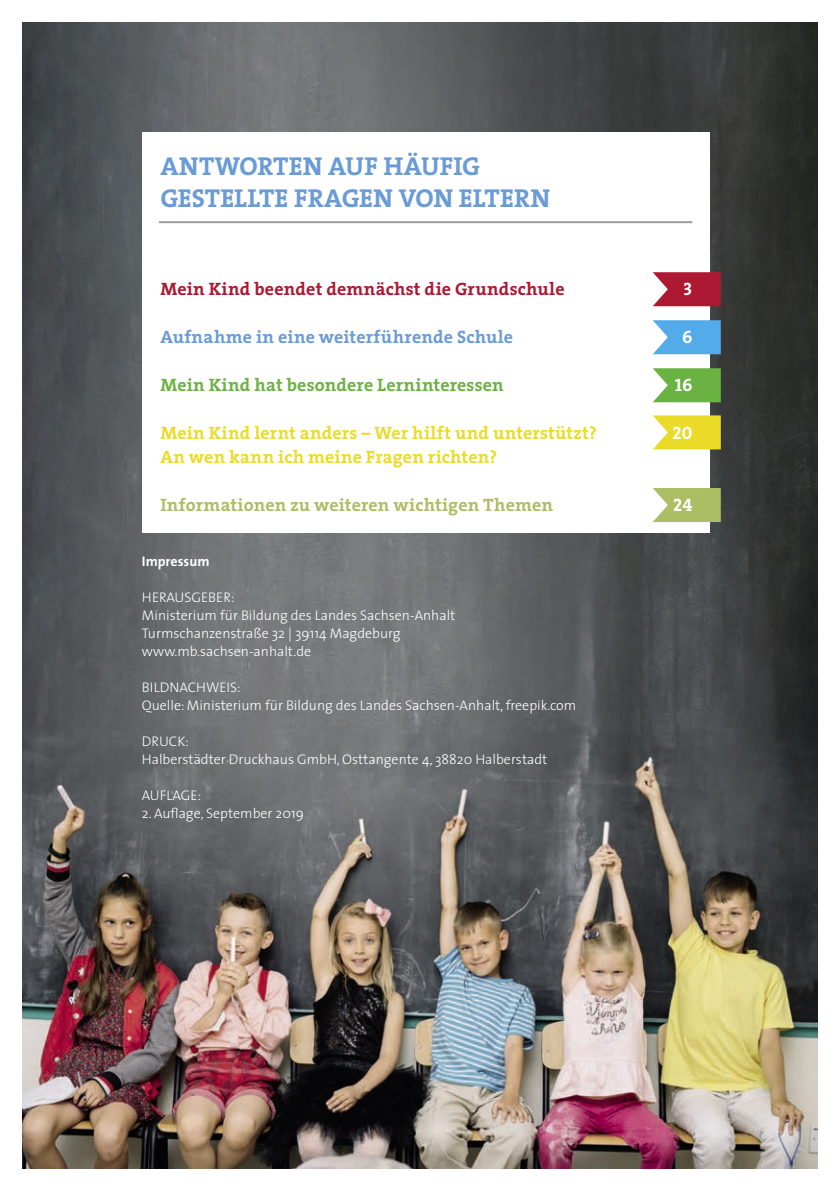
<style>
.page{position:relative;width:840px;height:1191px;background:#fff}
.page>*{position:absolute;margin:0;border:0;box-sizing:border-box;transform-origin:0 0}
.t1{font:700 26px/32px "The Serif";color:#699bd6}
.t2{font:700 18px "The Serif";letter-spacing:.01em;color:#ebdb29}
.t3{font:700 18px "The Serif";letter-spacing:.01em;color:#ad1832}
.t4{font:700 18px "The Serif";letter-spacing:.005em;color:#adbd63}
.t5{font:700 18px "The Serif";letter-spacing:.01em;color:#699bd6}
.t6{font:700 18px "The Serif";letter-spacing:.01em;color:#6ab342}
.t7{font:18px "The Serif Bold Caps";color:#fff}
.t8{font:300 14px/18px "The Sans";color:#fff}
.t9{font:700 14px "The Sans";color:#fff}
</style>
<div class="page">
<img style="left:23px;top:23px;width:793px;height:1145px">
<div style="left:142px;top:132px;width:567px;height:400px;background:#fff"></div>
<svg style="left:653px;top:488px;width:67px;height:34px;background:#b5c473"></svg>
<svg style="left:652px;top:415px;width:68px;height:34px;background:#eddf45"></svg>
<svg style="left:653px;top:368px;width:67px;height:34px;background:#7bbb57"></svg>
<svg style="left:653px;top:320px;width:67px;height:34px;background:#66b4ec"></svg>
<svg style="left:652px;top:272px;width:68px;height:34px;background:#b7354c"></svg>
<hr style="left:159px;top:221px;width:533px;height:2px;background:#9d9d9d">
<h1 class="t1" style="left:160px;top:149px;width:391px">ANTWORTEN AUF HÄUFIG<br>GESTELLTE FRAGEN VON ELTERN</h1>
<p class="t3" style="left:160px;top:274px;width:405px">Mein Kind beendet demnächst die Grundschule</p>
<p class="t7" style="left:683px;top:274px;width:10px">3</p>
<p class="t5" style="left:160px;top:322px;width:354px">Aufnahme in eine weiterführende Schule</p>
<p class="t7" style="left:681px;top:322px;width:12px">6</p>
<p class="t6" style="left:160px;top:370px;width:344px">Mein Kind hat besondere Lerninteressen</p>
<p class="t7" style="left:674px;top:370px;width:19px">16</p>
<p class="t2" style="left:160px;top:418px;width:438px">Mein Kind lernt anders – Wer hilft und unterstützt?</p>
<p class="t7" style="left:672px;top:418px;width:21px">20</p>
<p class="t2" style="left:160px;top:442px;width:338px">An wen kann ich meine Fragen richten?</p>
<p class="t4" style="left:160px;top:490px;width:394px">Informationen zu weiteren wichtigen Themen</p>
<p class="t7" style="left:673px;top:490px;width:21px">24</p>
<p class="t9" style="left:142px;top:549px;width:69px">Impressum</p>
<p class="t8" style="left:142px;top:588px;width:315px">HERAUSGEBER:<br>Ministerium für Bildung des Landes Sachsen-Anhalt Turmschanzenstraße 32 | 39114 Magdeburg www.mb.sachsen-anhalt.de</p>
<p class="t8" style="left:142px;top:678px;width:435px">BILDNACHWEIS:<br>Quelle: Ministerium für Bildung des Landes Sachsen-Anhalt, freepik.com</p>
<p class="t8" style="left:142px;top:732px;width:407px">DRUCK:<br>Halberstädter Druckhaus GmbH, Osttangente 4, 38820 Halberstadt</p>
<p class="t8" style="left:142px;top:786px;width:61px">AUFLAGE:</p>
<p class="t8" style="left:142px;top:804px;width:163px">2. Auflage, September 2019</p>
</div>
